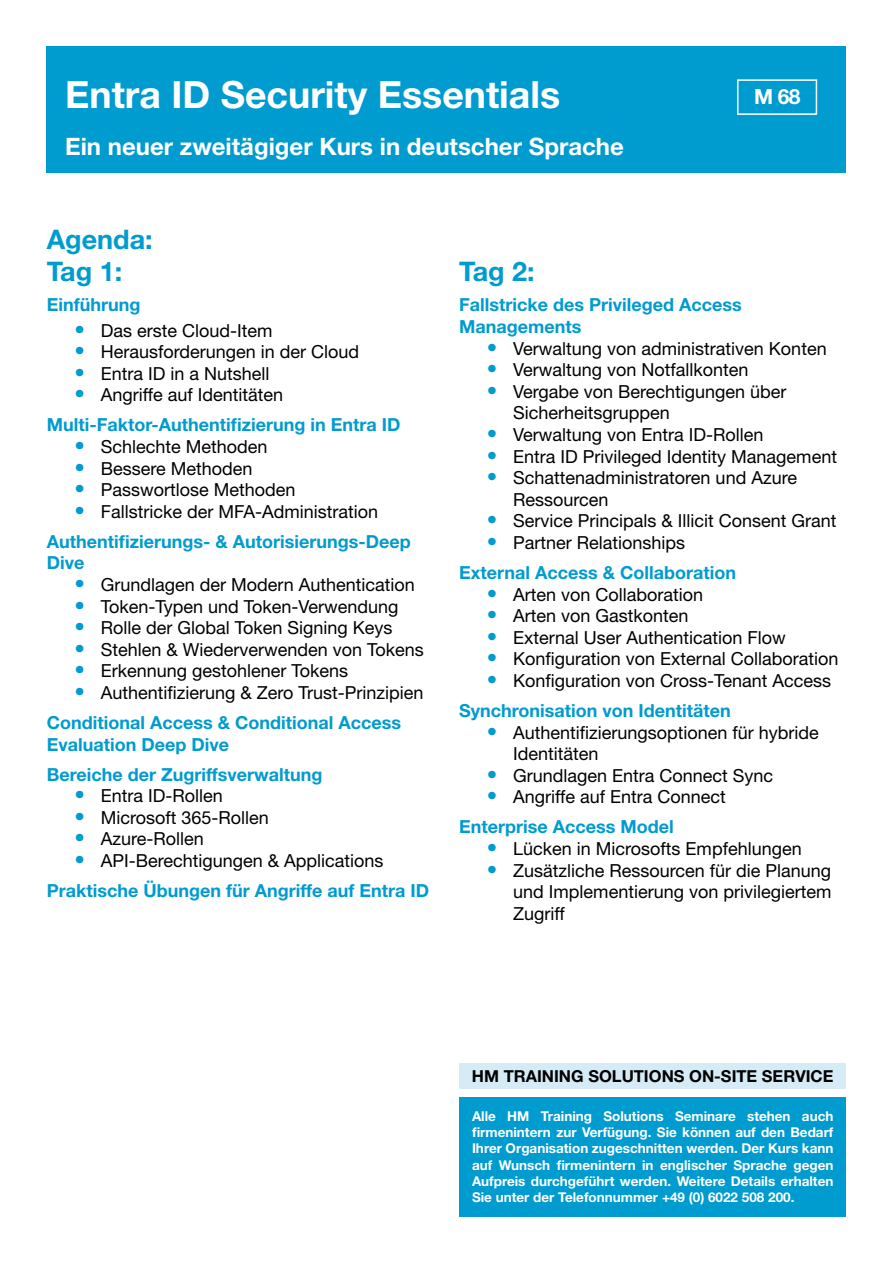
<style>
.page{position:relative;width:893px;height:1263px;background:#fff}
.page>*{position:absolute;margin:0;border:0;box-sizing:border-box;transform-origin:0 0}
.t1{font:700 37.5px "Helvetica Neue LT Std";color:#fff}
.t2{font:700 27px/32.4px "Helvetica Neue LT Std";color:#009bcf}
.t3{font:700 24px "Helvetica Neue LT Std";color:#fff}
.t4{font:700 21px "Helvetica Neue LT Std";color:#fff}
.t5{font:18px/21.6px "Helvetica Neue LT Std";color:#000}
.t6{font:700 18px/30px "Helvetica Neue LT Std";color:#009bcf}
.t7{font:700 16.5px "Helvetica Neue LT Std";color:#000}
.t8{font:700 13.5px/16.2px "Helvetica Neue LT Std";color:#fff;text-align:justify}
.s1{font-size:21px;color:#009bcf}
.s2{font-weight:400;font-size:21px}
.s3{font-weight:400;color:#000}
.s4{font-weight:700;color:#009bcf}
</style>
<div class="page">
<div style="left:47px;top:47px;width:799px;height:126px;background:#009bcf"></div>
<div style="left:737px;top:79px;width:80px;height:36px;border:2px solid #fff"></div>
<div style="left:459px;top:1063px;width:387px;height:26px;background:#d5ecf7"></div>
<div style="left:459px;top:1097px;width:387px;height:119px;background:#009bcf"></div>
<h1 class="t1" style="left:65px;top:72px;width:497px">Entra ID Security Essentials</h1>
<h3 class="t3" style="left:65px;top:131px;width:560px">Ein neuer zweitägiger Kurs in deutscher Sprache</h3>
<p class="t4" style="left:754px;top:84px;width:48px">M 68</p>
<h2 class="t2" style="left:47px;top:222px;width:108px">Agenda:<br>Tag 1:</h2>
<p class="t6" style="left:47px;top:289px;width:95px">Einführung</p>
<p class="t5" style="left:74px;top:319px;width:200px"><span class="s1">•</span> Das erste Cloud-Item</p>
<p class="t5" style="left:74px;top:341px;width:286px"><span class="s1">•</span> Herausforderungen in der Cloud</p>
<p class="t5" style="left:74px;top:362px;width:197px"><span class="s1">•</span> Entra ID in a Nutshell</p>
<p class="t6" style="left:47px;top:379px;width:355px;text-indent:28px"><span class="s2">•</span> <span class="s3">Angriffe auf Identitäten<br></span>Multi-Faktor-Authentifizierung in Entra ID</p>
<p class="t5" style="left:74px;top:435px;width:195px"><span class="s1">•</span> Schlechte Methoden</p>
<p class="t5" style="left:74px;top:457px;width:180px"><span class="s1">•</span> Bessere Methoden</p>
<p class="t5" style="left:74px;top:479px;width:223px"><span class="s1">•</span> Passwortlose Methoden</p>
<p class="t6" style="left:47px;top:496px;width:365px;text-align:center"><span class="s2">•</span> <span class="s3">Fallstricke der MFA-Administration<br></span>Authentifizierungs- &amp; Autorisierungs-Deep</p>
<p class="t6" style="left:47px;top:547px;width:39px">Dive</p>
<p class="t5" style="left:74px;top:573px;width:342px"><span class="s1">•</span> Grundlagen der Modern Authentication</p>
<p class="t5" style="left:74px;top:595px;width:326px"><span class="s1">•</span> Token-Typen und Token-Verwendung</p>
<p class="t5" style="left:74px;top:617px;width:320px"><span class="s1">•</span> Rolle der Global Token Signing Keys</p>
<p class="t5" style="left:74px;top:638px;width:351px"><span class="s1">•</span> Stehlen &amp; Wiederverwenden von Tokens</p>
<p class="t5" style="left:74px;top:660px;width:275px"><span class="s1">•</span> Erkennung gestohlener Tokens</p>
<p class="t5" style="left:47px;top:677px;width:378px;line-height:30px;text-indent:28px"><span class="s1">•</span> Authentifizierung &amp; Zero Trust-Prinzipien<br><span class="s4">Conditional Access &amp; Conditional Access</span></p>
<p class="t6" style="left:47px;top:729px;width:277px">Evaluation Deep Dive<br>Bereiche der Zugriffsverwaltung</p>
<p class="t5" style="left:74px;top:785px;width:150px"><span class="s1">•</span> Entra ID-Rollen</p>
<p class="t5" style="left:74px;top:806px;width:196px"><span class="s1">•</span> Microsoft 365-Rollen</p>
<p class="t5" style="left:74px;top:828px;width:131px"><span class="s1">•</span> Azure-Rollen</p>
<p class="t6" style="left:47px;top:845px;width:384px;text-indent:28px"><span class="s2">•</span> <span class="s3">API-Berechtigungen &amp; Applications<br></span>Praktische Übungen für Angriffe auf Entra ID</p>
<h2 class="t2" style="left:459px;top:255px;width:77px">Tag 2:</h2>
<p class="t6" style="left:459px;top:294px;width:284px;line-height:21.6px">Fallstricke des Privileged Access<br>Managements</p>
<p class="t5" style="left:487px;top:337px;width:341px"><span class="s1">•</span> Verwaltung von administrativen Konten</p>
<p class="t5" style="left:487px;top:359px;width:263px"><span class="s1">•</span> Verwaltung von Notfallkonten</p>
<p class="t5" style="left:513px;top:380px;width:275px;text-indent:-26px"><span class="s1">•</span> Vergabe von Berechtigungen über<br>Sicherheitsgruppen</p>
<p class="t5" style="left:487px;top:423px;width:278px"><span class="s1">•</span> Verwaltung von Entra ID-Rollen</p>
<p class="t5" style="left:487px;top:445px;width:352px"><span class="s1">•</span> Entra ID Privileged Identity Management</p>
<p class="t5" style="left:513px;top:467px;width:285px;text-indent:-26px"><span class="s1">•</span> Schattenadministratoren und Azure<br>Ressourcen</p>
<p class="t5" style="left:487px;top:510px;width:351px"><span class="s1">•</span> Service Principals &amp; Illicit Consent Grant</p>
<p class="t6" style="left:459px;top:527px;width:278px;text-indent:28px"><span class="s2">•</span> <span class="s3">Partner Relationships<br></span>External Access &amp; Collaboration</p>
<p class="t5" style="left:487px;top:583px;width:218px"><span class="s1">•</span> Arten von Collaboration</p>
<p class="t5" style="left:487px;top:605px;width:203px"><span class="s1">•</span> Arten von Gastkonten</p>
<p class="t5" style="left:487px;top:626px;width:301px"><span class="s1">•</span> External User Authentication Flow</p>
<p class="t5" style="left:487px;top:648px;width:353px"><span class="s1">•</span> Konfiguration von External Collaboration</p>
<p class="t5" style="left:459px;top:665px;width:374px;line-height:30px;text-indent:28px"><span class="s1">•</span> Konfiguration von Cross-Tenant Access<br><span class="s4">Synchronisation von Identitäten</span></p>
<p class="t5" style="left:513px;top:721px;width:307px;text-indent:-26px"><span class="s1">•</span> Authentifizierungsoptionen für hybride<br>Identitäten</p>
<p class="t5" style="left:487px;top:764px;width:288px"><span class="s1">•</span> Grundlagen Entra Connect Sync</p>
<p class="t5" style="left:459px;top:782px;width:268px;line-height:30px;text-indent:28px"><span class="s1">•</span> Angriffe auf Entra Connect<br><span class="s4">Enterprise Access Model</span></p>
<p class="t5" style="left:487px;top:837px;width:316px"><span class="s1">•</span> Lücken in Microsofts Empfehlungen</p>
<p class="t5" style="left:513px;top:859px;width:320px;text-align:justify;text-indent:-26px"><span class="s1">•</span> Zusätzliche Ressourcen für die Planung und Implementierung von privilegiertem Zugriff</p>
<p class="t7" style="left:472px;top:1066px;width:363px">HM TRAINING SOLUTIONS ON-SITE SERVICE</p>
<p class="t8" style="left:472px;top:1108px;width:363px">Alle HM Training Solutions Seminare stehen auch firmenintern zur Verfügung. Sie können auf den Bedarf Ihrer Organisation zugeschnitten werden. Der Kurs kann auf Wunsch firmenintern in englischer Sprache gegen Aufpreis durchgeführt werden. Weitere Details erhalten Sie unter der Telefonnummer +49 (0) 6022 508 200.</p>
</div>
